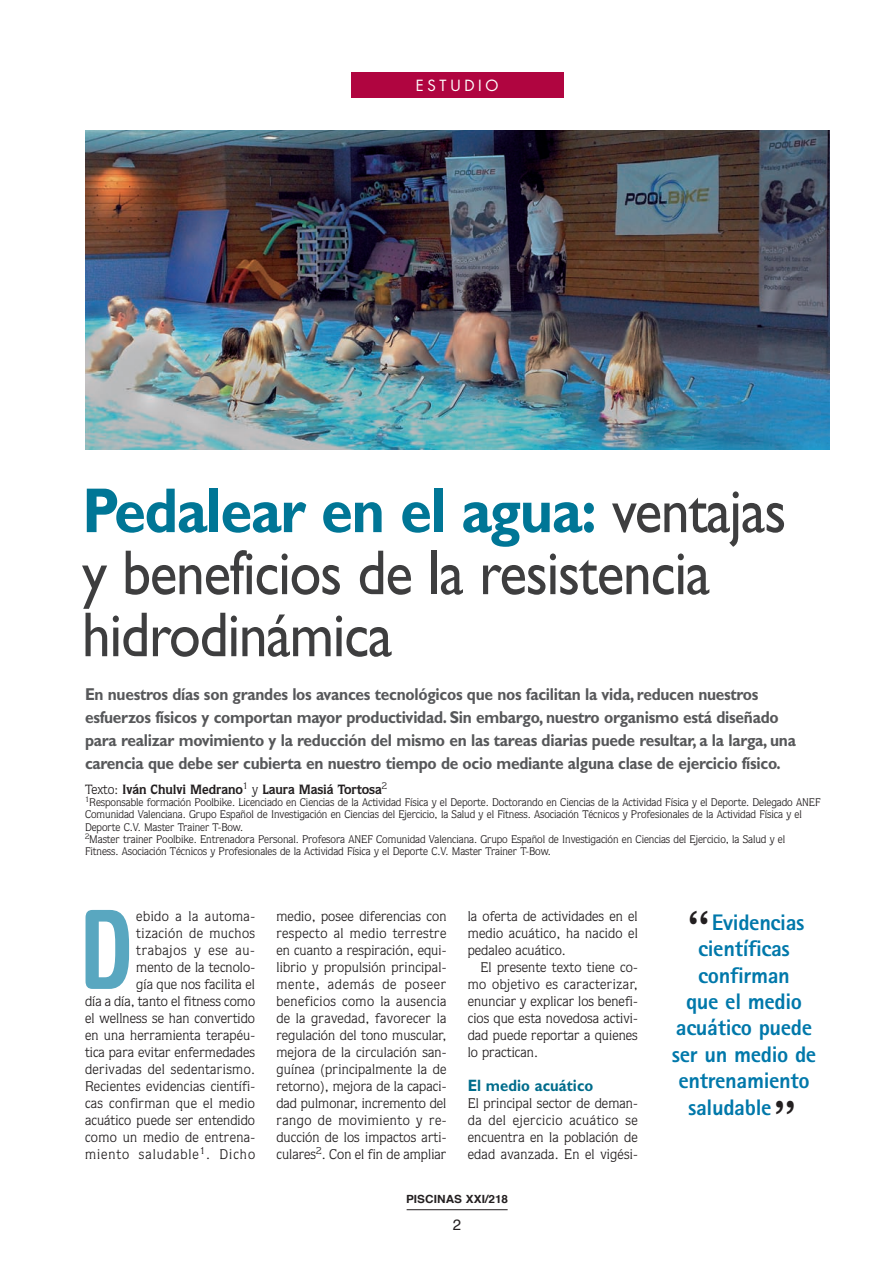
<style>
.page{position:relative;width:893px;height:1263px;background:#fff}
.page>*{position:absolute;margin:0;border:0;box-sizing:border-box;transform-origin:0 0}
.t1{font:700 condensed 109.65px "Helvetica Rounded";color:#59a7c0;scale:.9 1}
.t2{font:63.75px/62.1px "Gill Sans";letter-spacing:-.02em;color:#3e3e3f;scale:.9 1}
.t3{font:800 22.5px/26.4px "Rotis Sans Serif";letter-spacing:-.015em;color:#0078aa;text-align:center}
.t4{font:700 17.25px/23px "Gill Sans";letter-spacing:-.015em;color:#57585a;scale:.9 1}
.t5{font:700 16.5px "Gill Sans";letter-spacing:.005em;color:#006c8b;scale:.9 1}
.t6{font:15px "Futura";letter-spacing:.245em;color:#fff}
.t7{font:15px "Helvetica";color:#231f20}
.t8{font:14.1px/17px "Quorum";letter-spacing:.01em;color:#231f20;text-align:justify}
.t9{font:700 13.5px "Quorum";letter-spacing:-.005em;color:#231f20}
.t10{font:700 11.25px "Helvetica";letter-spacing:.005em;color:#231f20;scale:1.05 1}
.t11{font:11.1px/12.3px "Quorum";letter-spacing:-.005em;color:#231f20}
.s1{font-weight:700;color:#007696}
.s2{font-weight:400}
.s3{font-family:"Letter Gothic";font-weight:400;font-size:48px;color:#231f20}
</style>
<div class="page">
<hr style="left:407px;top:1209px;width:101px;height:1px;background:#231f20">
<div style="left:351px;top:72px;width:212px;height:26px;background:#b00540"></div>
<img style="left:85px;top:131px;width:744px;height:319px">
<p class="t6" style="left:416px;top:75px;width:84px">ESTUDIO</p>
<h2 class="t2" style="left:82px;top:480px;width:784px"><span class="s1">Pedalear en el agua:</span> ventajas y beneficios de la resistencia hidrodinámica</h2>
<p class="t4" style="left:85px;top:683px;width:791px">En nuestros días son grandes los avances tecnológicos que nos facilitan la vida, reducen nuestros esfuerzos físicos y comportan mayor productividad. Sin embargo, nuestro organismo está diseñado para realizar movimiento y la reducción del mismo en las tareas diarias puede resultar, a la larga, una carencia que debe ser cubierta en nuestro tiempo de ocio mediante alguna clase de ejercicio físico.</p>
<p class="t9" style="left:85px;top:781px;width:304px"><span class="s2">Texto:</span> Iván Chulvi Medrano<sup>1</sup> <span class="s2">y</span> Laura Masiá Tortosa<sup>2</sup></p>
<p class="t11" style="left:85px;top:796px;width:737px"><sup>1</sup>Responsable formación Poolbike. Licenciado en Ciencias de la Actividad Física y el Deporte. Doctorando en Ciencias de la Actividad Física y el Deporte. Delegado ANEF Comunidad Valenciana. Grupo Español de Investigación en Ciencias del Ejercicio, la Salud y el Fitness. Asociación Técnicos y Profesionales de la Actividad Física y el Deporte C.V. Master Trainer T-Bow.<br><sup>2</sup>Master trainer Poolbike. Entrenadora Personal. Profesora ANEF Comunidad Valenciana. Grupo Español de Investigación en Ciencias del Ejercicio, la Salud y el Fitness. Asociación Técnicos y Profesionales de la Actividad Física y el Deporte C.V. Master Trainer T-Bow.</p>
<h1 class="t1" style="left:80px;top:883px;width:60px">D</h1>
<p class="t8" style="left:85px;top:907px;width:172px;text-align:right">ebido a la automa-<br>tización de muchos trabajos y ese au-<br>mento de la tecnolo-<br>gía que nos facilita el<br>día a día, tanto el fitness como el wellness se han convertido en una herramienta terapéu&shy;tica para evitar enfermedades derivadas del sedentarismo.<br>Recientes evidencias científi&shy;cas confirman que el medio acuático puede ser entendido como un medio de entrena&shy;miento saludable<sup>1</sup>. Dicho</p>
<p class="t8" style="left:276px;top:907px;width:172px">medio, posee diferencias con respecto al medio terrestre en cuanto a respiración, equi&shy;librio y propulsión principal&shy;mente, además de poseer beneficios como la ausencia de la gravedad, favorecer la regulación del tono muscular, mejora de la circulación san&shy;guínea (principalmente la de retorno), mejora de la capaci&shy;dad pulmonar, incremento del rango de movimiento y re&shy;ducción de los impactos arti&shy;culares<sup>2</sup>. Con el fin de ampliar</p>
<p class="t8" style="left:468px;top:907px;width:172px">la oferta de actividades en el medio acuático, ha nacido el pedaleo acuático.</p>
<p class="t8" style="left:468px;top:958px;width:172px;text-indent:13px">El presente texto tiene co&shy;mo objetivo es caracterizar, enunciar y explicar los benefi&shy;cios que esta novedosa activi&shy;dad puede reportar a quienes lo practican.</p>
<p class="t5" style="left:468px;top:1075px;width:141px">El medio acuático</p>
<p class="t8" style="left:468px;top:1094px;width:172px">El principal sector de deman&shy;da del ejercicio acuático se encuentra en la población de edad avanzada. En el vigési-</p>
<p class="t10" style="left:406px;top:1190px;width:99px">PISCINAS XXI/218</p>
<p class="t7" style="left:453px;top:1213px;width:10px">2</p>
<h3 class="t3" style="left:672px;top:909px;width:146px"><span class="s3">“</span>Evidencias científicas confirman<br>que el medio acuático puede ser un medio de entrenamiento saludable<span class="s3">”</span></h3>
</div>
